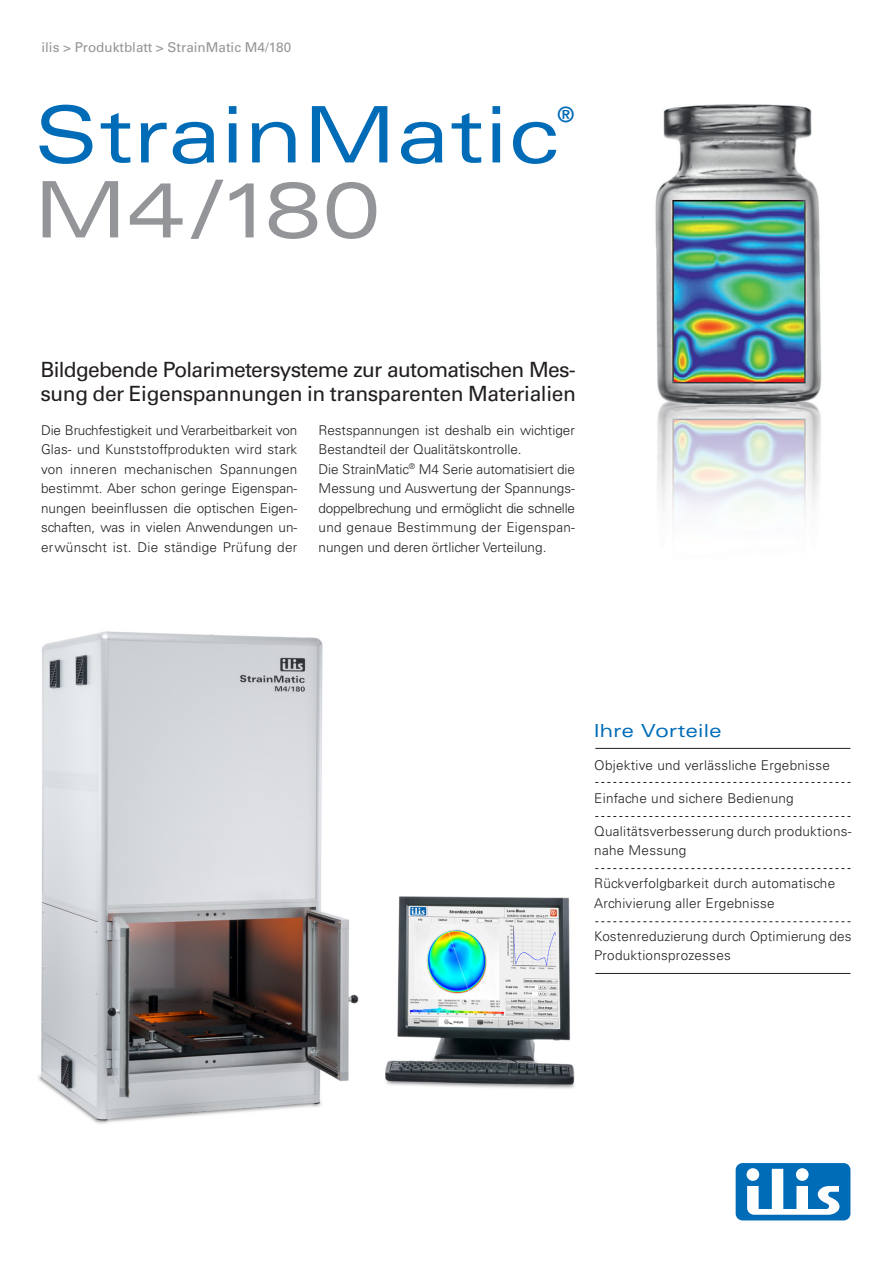
<style>
.page{position:relative;width:893px;height:1263px;background:#fff}
.page>*{position:absolute;margin:0;border:0;box-sizing:border-box;transform-origin:0 0}
.t1{font:expanded 78px "Univers";letter-spacing:.01em;color:#006cb7}
.t2{font:expanded 78px "Univers";color:#939598}
.t3{font:21px/24px "Univers";letter-spacing:-.02em;color:#231f20}
.t4{font:expanded 21px "Univers";color:#006cb7}
.t5{font:expanded 18px "Univers";letter-spacing:.02em;color:#006cb7}
.t6{font:300 13.5px/19.5px "Univers";color:#231f20}
.t7{font:300 13.5px/19.5px "Univers";letter-spacing:.02em;color:#231f20}
.t8{font:13.5px "Univers";color:#939598}
</style>
<div class="page">
<img style="left:38px;top:631px;width:537px;height:493px">
<hr style="left:595px;top:973px;width:255px;height:1px;background:#231f20">
<svg style="left:595px;top:921px;width:255px;height:1px"></svg>
<svg style="left:595px;top:868px;width:255px;height:1px"></svg>
<svg style="left:595px;top:816px;width:255px;height:1px"></svg>
<svg style="left:595px;top:782px;width:255px;height:1px"></svg>
<hr style="left:595px;top:748px;width:255px;height:1px;background:#231f20">
<img style="left:655px;top:104px;width:167px;height:413px">
<div style="left:736px;top:1163px;width:114px;height:57px;background:#006cb7;border-radius:7px"></div>
<svg style="left:746px;top:1168px;width:93px;height:47px"></svg>
<p class="t8" style="left:41px;top:39px;width:251px">ilis &gt; Produktblatt &gt; StrainMatic M4/180</p>
<h1 class="t1" style="left:34px;top:89px;width:528px">StrainMatic</h1>
<h2 class="t4" style="left:557px;top:102px;width:18px">®</h2>
<h1 class="t2" style="left:34px;top:164px;width:348px">M4/180</h1>
<h2 class="t3" style="left:40px;top:357px;width:537px">Bildgebende Polarimetersysteme zur automatischen Mes&shy;sung der Eigenspannungen in transparenten Materialien</h2>
<p class="t6" style="left:41px;top:420px;width:258px">Die Bruchfestigkeit und Verarbeitbarkeit von Glas- und Kunststoffprodukten wird stark von inneren mechanischen Spannungen bestimmt. Aber schon geringe Eigenspan&shy;nungen beeinflussen die optischen Eigen&shy;schaften, was in vielen Anwendungen un-- erwünscht ist. Die ständige Prüfung der</p>
<p class="t6" style="left:319px;top:420px;width:258px">Restspannungen ist deshalb ein wichtiger Bestandteil der Qualitätskontrolle.<br>Die StrainMatic<sup>®</sup> M4 Serie automatisiert die Messung und Auswertung der Spannungs&shy;doppelbrechung und ermöglicht die schnelle und genaue Bestimmung der Eigenspan&shy;nungen und deren örtlicher Verteilung.</p>
<h3 class="t5" style="left:594px;top:720px;width:129px">Ihre Vorteile</h3>
<p class="t7" style="left:594px;top:755px;width:237px">Objektive und verlässliche Ergebnisse</p>
<p class="t7" style="left:594px;top:788px;width:201px">Einfache und sichere Bedienung</p>
<p class="t7" style="left:594px;top:821px;width:259px">Qualitätsverbesserung durch produktions&shy;nahe Messung</p>
<p class="t7" style="left:594px;top:874px;width:242px">Rückverfolgbarkeit durch automatische<br>Archivierung aller Ergebnisse</p>
<p class="t6" style="left:594px;top:926px;width:259px">Kostenreduzierung durch Optimierung des<br>Produktionsprozesses</p>
</div>
